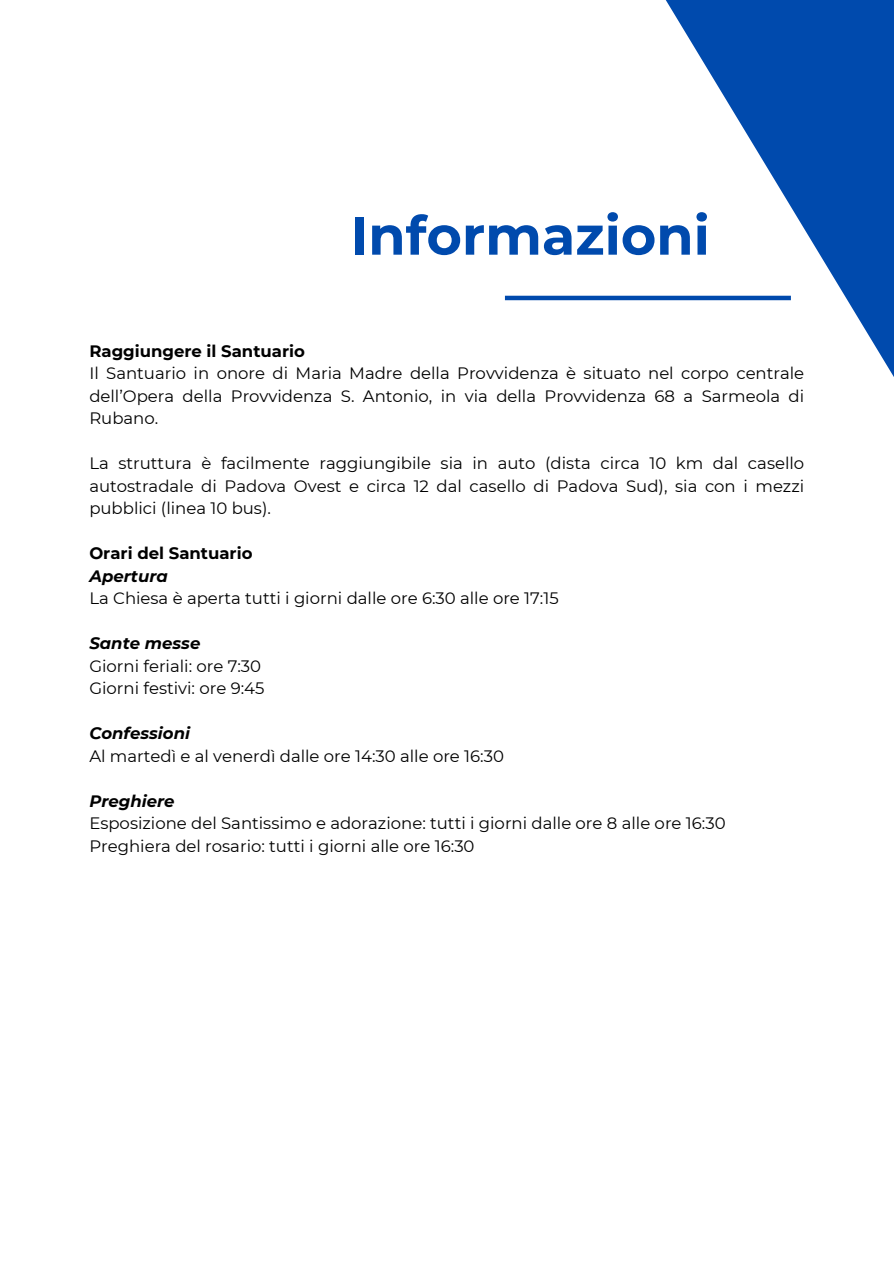
<style>
.page{position:relative;width:894px;height:1264px;background:#fff}
.page>*{position:absolute;margin:0;border:0;box-sizing:border-box;transform-origin:0 0}
.t1{font:700 54px "Montserrat";color:#004aad}
.t2{font:16.5px/22.5px "Montserrat";color:#000;text-align:justify}
.t3{font:700 16.5px "Montserrat";color:#000}
.t4{font:italic 700 16.5px "Montserrat";color:#000}
</style>
<div class="page">
<svg style="left:504px;top:0;width:389px;height:376px"></svg>
<h1 class="t1" style="left:350px;top:202px;width:361px">Informazioni</h1>
<p class="t3" style="left:89px;top:340px;width:217px">Raggiungere il Santuario</p>
<p class="t2" style="left:89px;top:362px;width:716px">Il Santuario in onore di Maria Madre della Provvidenza è situato nel corpo centrale dell’Opera della Provvidenza S. Antonio, in via della Provvidenza 68 a Sarmeola di Rubano.</p>
<p class="t2" style="left:89px;top:452px;width:716px">La struttura è facilmente raggiungibile sia in auto (dista circa 10 km dal casello autostradale di Padova Ovest e circa 12 dal casello di Padova Sud), sia con i mezzi pubblici (linea 10 bus).</p>
<p class="t3" style="left:89px;top:543px;width:165px">Orari del Santuario</p>
<p class="t4" style="left:89px;top:565px;width:80px">Apertura</p>
<p class="t2" style="left:89px;top:587px;width:470px">La Chiesa è aperta tutti i giorni dalle ore 6:30 alle ore 17:15</p>
<p class="t4" style="left:89px;top:633px;width:113px">Sante messe</p>
<p class="t2" style="left:89px;top:654px;width:176px">Giorni feriali: ore 7:30<br>Giorni festivi: ore 9:45</p>
<p class="t4" style="left:89px;top:723px;width:102px">Confessioni</p>
<p class="t2" style="left:89px;top:744px;width:416px">Al martedì e al venerdì dalle ore 14:30 alle ore 16:30</p>
<p class="t4" style="left:89px;top:790px;width:87px">Preghiere</p>
<p class="t2" style="left:89px;top:812px;width:637px">Esposizione del Santissimo e adorazione: tutti i giorni dalle ore 8 alle ore 16:30<br>Preghiera del rosario: tutti i giorni alle ore 16:30</p>
</div>
